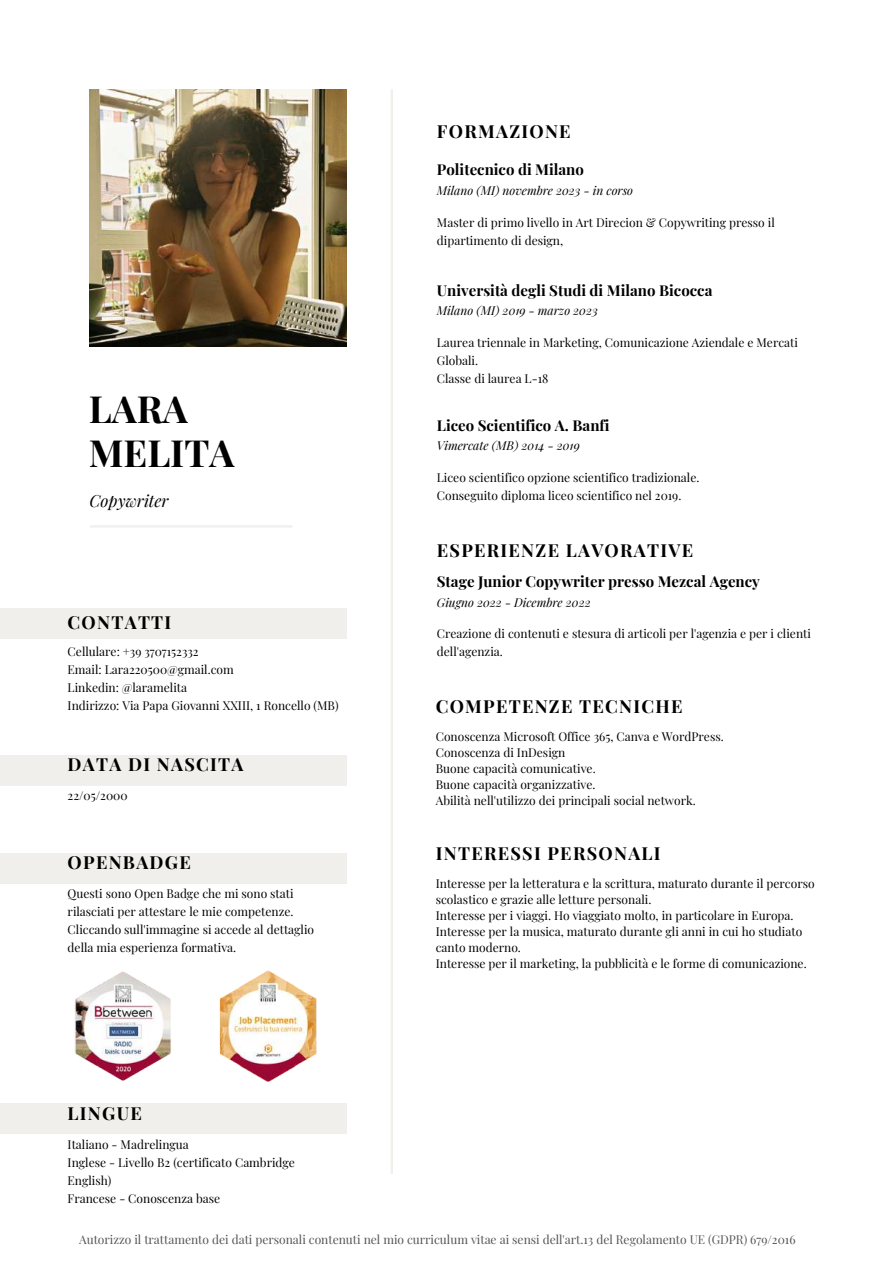
<style>
.page{position:relative;width:894px;height:1264px;background:#fff}
.page>*{position:absolute;margin:0;border:0;box-sizing:border-box;transform-origin:0 0}
.t1{font:700 37.5px/43.8px "Playfair Display";color:#000}
.t2{font:700 18px "Playfair Display";letter-spacing:.07em;color:#000}
.t3{font:italic 16.5px "Playfair Display";color:#000}
.t4{font:700 15px "Playfair Display";color:#000}
.t5{font:12px/18px "Playfair Display";color:#000}
.t6{font:12px "Playfair Display";color:#545454}
.t7{font:italic 12px "Playfair Display";color:#000}
</style>
<div class="page">
<img style="left:89px;top:89px;width:257px;height:257px">
<hr style="left:90px;top:525px;width:202px;height:2px;background:#f1efeb">
<hr style="left:390px;top:89px;width:3px;height:1085px;background:#f1efeb">
<div style="left:0;top:608px;width:346px;height:30px;background:#f1efeb"></div>
<div style="left:0;top:852px;width:346px;height:31px;background:#f1efeb"></div>
<div style="left:0;top:1103px;width:346px;height:31px;background:#f1efeb"></div>
<div style="left:0;top:755px;width:346px;height:30px;background:#f1efeb"></div>
<img style="left:75px;top:971px;width:96px;height:110px">
<img style="left:219px;top:970px;width:98px;height:111px">
<h2 class="t2" style="left:437px;top:119px;width:135px">FORMAZIONE</h2>
<p class="t4" style="left:437px;top:159px;width:148px">Politecnico di Milano</p>
<p class="t7" style="left:437px;top:182px;width:198px">Milano (MI) novembre 2023 - in corso</p>
<p class="t5" style="left:437px;top:212px;width:339px">Master di primo livello in Art Direcion &amp; Copywriting presso il dipartimento di design,</p>
<p class="t4" style="left:437px;top:279px;width:277px">Università degli Studi di Milano Bicocca</p>
<p class="t7" style="left:437px;top:302px;width:162px">Milano (MI) 2019 - marzo 2023</p>
<h1 class="t1" style="left:89px;top:385px;width:147px">LARA<br>MELITA</h1>
<h3 class="t3" style="left:89px;top:489px;width:81px">Copywriter</h3>
<h2 class="t2" style="left:68px;top:609px;width:105px">CONTATTI</h2>
<p class="t5" style="left:68px;top:641px;width:272px">Cellulare: +39 3707152332<br>Email: Lara220500@gmail.com<br>Linkedin: @laramelita<br>Indirizzo: Via Papa Giovanni XXIII, 1 Roncello (MB)</p>
<h2 class="t2" style="left:68px;top:751px;width:177px">DATA DI NASCITA</h2>
<p class="t5" style="left:68px;top:786px;width:61px">22/05/2000</p>
<h2 class="t2" style="left:68px;top:849px;width:125px">OPENBADGE</h2>
<p class="t5" style="left:68px;top:884px;width:248px">Questi sono Open Badge che mi sono stati rilasciati per attestare le mie competenze.<br>Cliccando sull'immagine si accede al dettaglio della mia esperienza formativa.</p>
<h2 class="t2" style="left:68px;top:1100px;width:76px">LINGUE</h2>
<p class="t5" style="left:68px;top:1134px;width:229px">Italiano - Madrelingua<br>Inglese - Livello B2 (certificato Cambridge<br>English)<br>Francese - Conoscenza base</p>
<p class="t5" style="left:437px;top:333px;width:362px">Laurea triennale in Marketing, Comunicazione Aziendale e Mercati<br>Globali.<br>Classe di laurea L-18</p>
<p class="t4" style="left:437px;top:414px;width:174px">Liceo Scientifico A. Banfi</p>
<p class="t7" style="left:437px;top:437px;width:144px">Vimercate (MB) 2014 - 2019</p>
<p class="t5" style="left:437px;top:468px;width:264px">Liceo scientifico opzione scientifico tradizionale.<br>Conseguito diploma liceo scientifico nel 2019.</p>
<h2 class="t2" style="left:437px;top:537px;width:258px">ESPERIENZE LAVORATIVE</h2>
<p class="t4" style="left:437px;top:571px;width:324px">Stage Junior Copywriter presso Mezcal Agency</p>
<p class="t5" style="left:437px;top:624px;width:375px">Creazione di contenuti e stesura di articoli per l'agenzia e per i clienti dell'agenzia.</p>
<p class="t7" style="left:437px;top:593px;width:155px">Giugno 2022 - Dicembre 2022</p>
<h2 class="t2" style="left:435px;top:693px;width:248px">COMPETENZE TECNICHE</h2>
<p class="t5" style="left:435px;top:728px;width:289px;line-height:16px">Conoscenza Microsoft Office 365, Canva e WordPress.<br>Conoscenza di InDesign<br>Buone capacità comunicative.<br>Buone capacità organizzative.<br>Abilità nell'utilizzo dei principali social network.</p>
<h2 class="t2" style="left:435px;top:840px;width:226px">INTERESSI PERSONALI</h2>
<p class="t5" style="left:435px;top:875px;width:380px;line-height:16px">Interesse per la letteratura e la scrittura, maturato durante il percorso scolastico e grazie alle letture personali.<br>Interesse per i viaggi. Ho viaggiato molto, in particolare in Europa.<br>Interesse per la musica, maturato durante gli anni in cui ho studiato canto moderno.<br>Interesse per il marketing, la pubblicità e le forme di comunicazione.</p>
<p class="t6" style="left:79px;top:1230px;width:717px">Autorizzo il trattamento dei dati personali contenuti nel mio curriculum vitae ai sensi dell'art.13 del Regolamento UE (GDPR) 679/2016</p>
</div>
